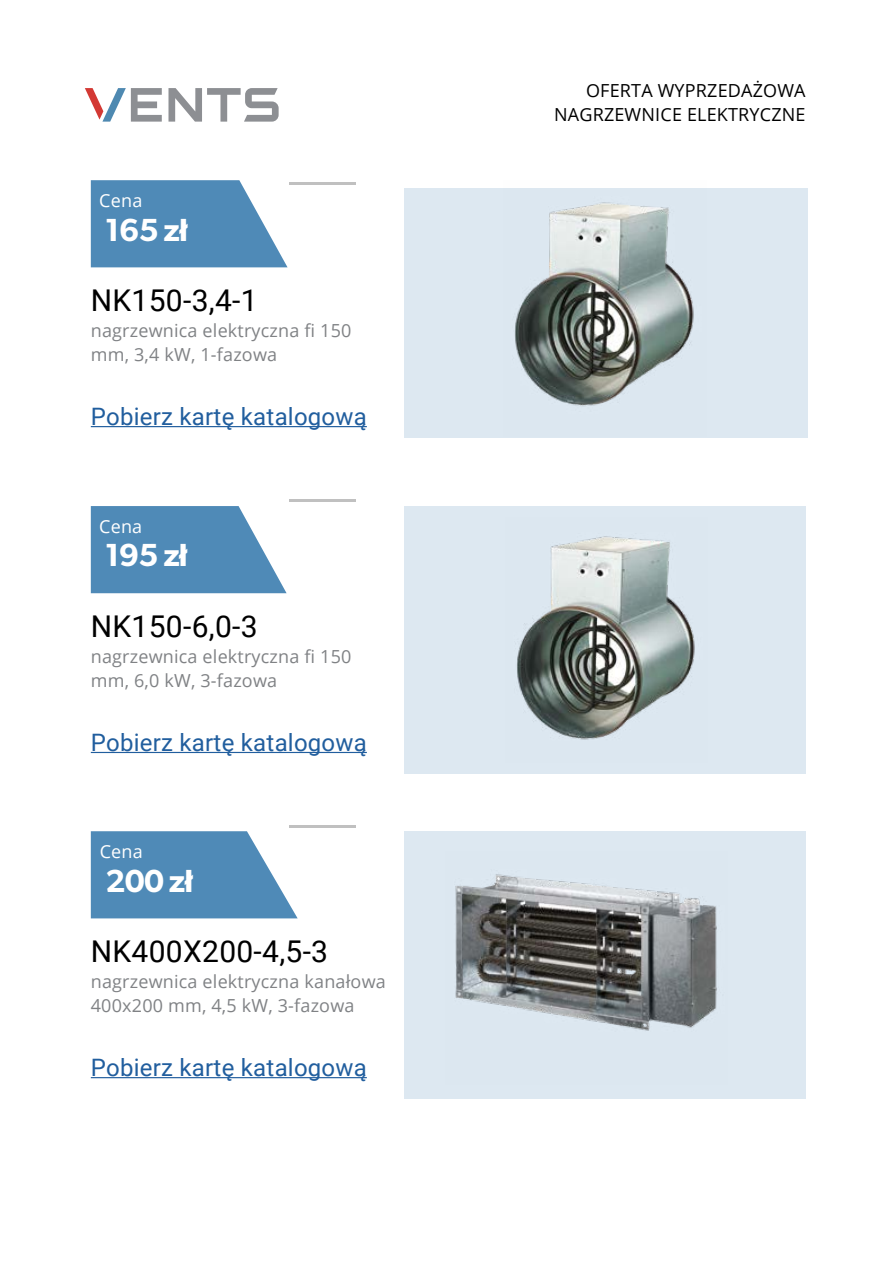
<style>
.page{position:relative;width:893px;height:1263px;background:#fff}
.page>*{position:absolute;margin:0;border:0;box-sizing:border-box;transform-origin:0 0}
.t1{font:600 31.95px "Gibson";letter-spacing:-.02em;color:#fff}
.t2{font:30px "Roboto";letter-spacing:.01em;color:#000}
.t3{font:24px "Roboto";letter-spacing:.01em;color:#215e9e}
.t4{font:18px/24px "Open Sans";letter-spacing:.01em;color:#808285}
.t5{font:18px/24px "Open Sans";letter-spacing:.01em;color:#000;text-align:right}
.t6{font:18px "Open Sans";letter-spacing:.01em;color:#fff}
</style>
<div class="page">
<svg style="left:85px;top:88px;width:77px;height:34px"></svg>
<svg style="left:168px;top:88px;width:111px;height:34px"></svg>
<svg style="left:91px;top:180px;width:197px;height:87px;background:#6598c0"></svg>
<div style="left:404px;top:188px;width:404px;height:250px;background:#dde8f1"></div>
<img style="left:515px;top:202px;width:179px;height:204px">
<hr style="left:91px;top:426px;width:276px;height:1px;background:#215e9e">
<svg style="left:91px;top:506px;width:196px;height:87px;background:#6397bf"></svg>
<div style="left:404px;top:506px;width:402px;height:267px;background:#dde8f1"></div>
<img style="left:517px;top:536px;width:178px;height:204px">
<hr style="left:91px;top:752px;width:276px;height:1px;background:#215e9e">
<svg style="left:91px;top:831px;width:207px;height:87px;background:#6598c0"></svg>
<div style="left:404px;top:831px;width:402px;height:267px;background:#dde8f1"></div>
<img style="left:455px;top:874px;width:262px;height:157px">
<hr style="left:91px;top:1077px;width:276px;height:1px;background:#215e9e">
<hr style="left:289px;top:182px;width:66px;height:3px;background:#000">
<hr style="left:289px;top:499px;width:66px;height:3px;background:#000">
<hr style="left:289px;top:825px;width:66px;height:3px;background:#000">
<p class="t6" style="left:99px;top:188px;width:45px">Cena</p>
<h1 class="t1" style="left:105px;top:210px;width:84px">165 zł</h1>
<h2 class="t2" style="left:91px;top:279px;width:168px">NK150-3,4-1</h2>
<p class="t4" style="left:91px;top:318px;width:262px">nagrzewnica elektryczna fi 150 mm, 3,4 kW, 1-fazowa</p>
<h3 class="t3" style="left:91px;top:399px;width:278px">Pobierz kartę katalogową</h3>
<p class="t6" style="left:99px;top:514px;width:45px">Cena</p>
<h1 class="t1" style="left:105px;top:536px;width:84px">195 zł</h1>
<h2 class="t2" style="left:91px;top:605px;width:168px">NK150-6,0-3</h2>
<p class="t4" style="left:91px;top:644px;width:262px">nagrzewnica elektryczna fi 150 mm, 6,0 kW, 3-fazowa</p>
<h3 class="t3" style="left:91px;top:725px;width:278px">Pobierz kartę katalogową</h3>
<p class="t6" style="left:100px;top:839px;width:45px">Cena</p>
<h1 class="t1" style="left:105px;top:861px;width:89px">200 zł</h1>
<h2 class="t2" style="left:91px;top:930px;width:239px">NK400X200-4,5-3</h2>
<p class="t4" style="left:91px;top:969px;width:297px">nagrzewnica elektryczna kanałowa<br>400x200 mm, 4,5 kW, 3-fazowa</p>
<h3 class="t3" style="left:91px;top:1050px;width:278px">Pobierz kartę katalogową</h3>
<p class="t5" style="left:554px;top:78px;width:253px">OFERTA WYPRZEDAŻOWA<br>NAGRZEWNICE ELEKTRYCZNE</p>
</div>
